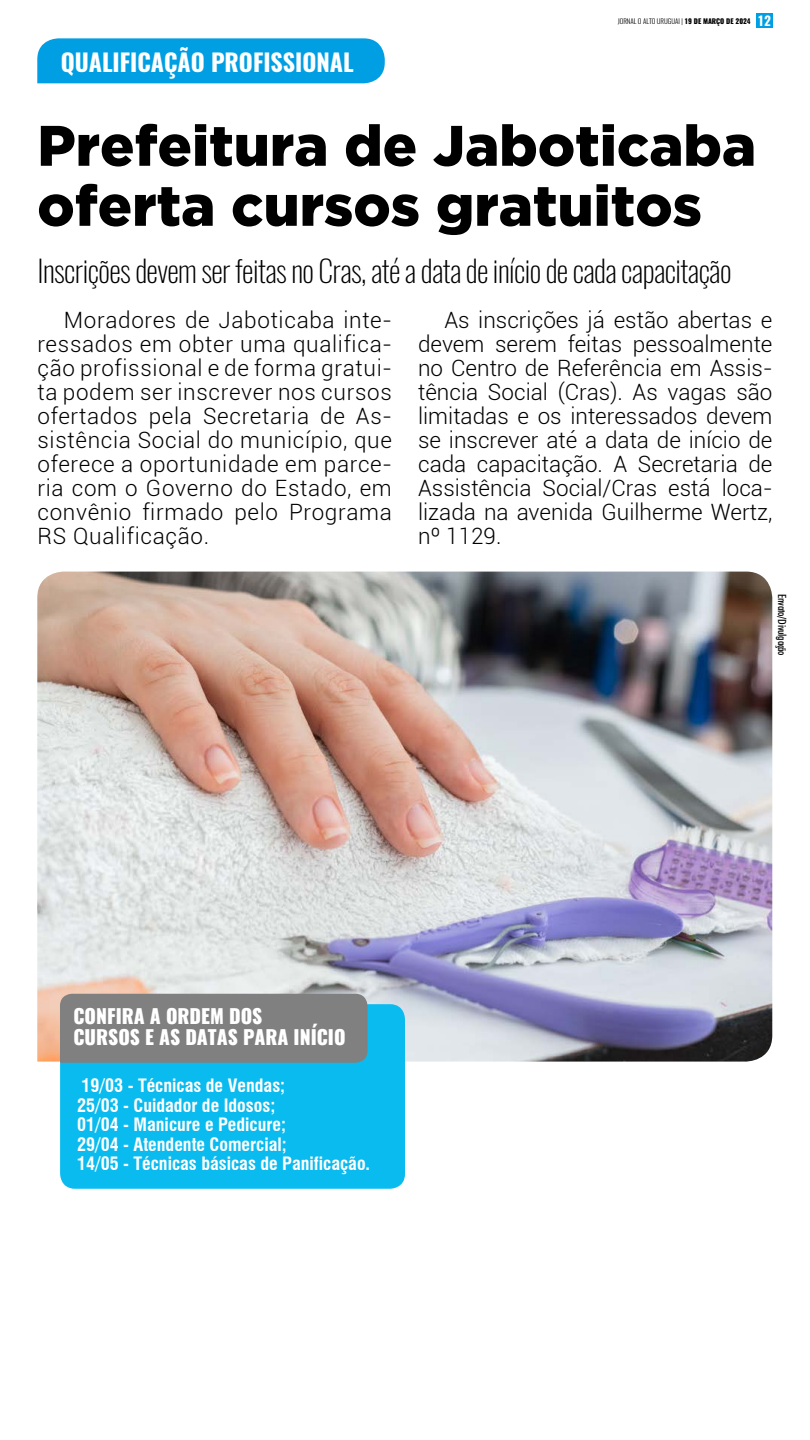
<style>
.page{position:relative;width:810px;height:1440px;background:#fff}
.page>*{position:absolute;margin:0;border:0;box-sizing:border-box;transform-origin:0 0}
.t1{font:900 57px/60px "Gotham";color:#000}
.t2{font:200 30px "Oswald";letter-spacing:-.02em;color:#000}
.t3{font:700 24px "Oswald";color:#fff}
.t4{font:300 22.5px/24px "Roboto";letter-spacing:.015em;color:#000;text-align:justify}
.t5{font:800 19.5px/21px "Oswald";color:#fff}
.t6{font:700 condensed 18px/19.5px "Swiss 721 BT";color:#fff}
.t7{font:500 condensed 11.25px "Futura BT";letter-spacing:-.02em;color:#000}
.t8{font:300 6.98px "Oswald";color:#000}
.s1{font-weight:800}
.s2{font-weight:700;font-size:12.9px;color:#fff}
</style>
<div class="page">
<div style="left:756px;top:13px;width:16px;height:14px;background:#009fe3"></div>
<div style="left:37px;top:38px;width:348px;height:45px;background:#009fe3"></div>
<img style="left:37px;top:572px;width:735px;height:490px">
<div style="left:60px;top:1004px;width:345px;height:185px;background:#0abbef;border-radius:15px"></div>
<div style="left:60px;top:994px;width:307px;height:69px;background:#808080"></div>
<p class="t3" style="left:61px;top:46px;width:295px">QUALIFICAÇÃO PROFISSIONAL</p>
<p class="t8" style="left:618px;top:16px;width:155px">JORNAL O ALTO URUGUAI | <span class="s1">19 DE MARÇO DE 2024</span> <span class="s2">12</span></p>
<h1 class="t1" style="left:37px;top:114px;width:720px">Prefeitura de Jaboticaba oferta cursos gratuitos</h1>
<h2 class="t2" style="left:38px;top:251px;width:696px">Inscrições devem ser feitas no Cras, até a data de início de cada capacitação</h2>
<p class="t4" style="left:37px;top:307px;width:356px;text-indent:26px">Moradores de Jaboticaba inte&shy;ressados em obter uma qualifica&shy;ção profissional e de forma gratui&shy;ta podem ser inscrever nos cursos ofertados pela Secretaria de As&shy;sistência Social do município, que oferece a oportunidade em parce&shy;ria com o Governo do Estado, em convênio firmado pelo Programa RS Qualificação.</p>
<p class="t4" style="left:418px;top:307px;width:356px;text-indent:26px">As inscrições já estão abertas e devem serem feitas pessoalmente no Centro de Referência em Assis&shy;tência Social (Cras). As vagas são limitadas e os interessados devem se inscrever até a data de início de cada capacitação. A Secretaria de Assistência Social/Cras está loca&shy;lizada na avenida Guilherme Wertz, nº 1129.</p>
<p class="t5" style="left:73px;top:1007px;width:274px">CONFIRA A ORDEM DOS<br>CURSOS E AS DATAS PARA INÍCIO</p>
<p class="t6" style="left:77px;top:1076px;width:294px">19/03 - Técnicas de Vendas;<br>25/03 - Cuidador de Idosos;<br>01/04 - Manicure e Pedicure;<br>29/04 - Atendente Comercial;<br>14/05 - Técnicas básicas de Panificação.</p>
<p class="t7" style="left:789px;top:594px;width:63px;rotate:90deg">Envato/Divulgação</p>
</div>
